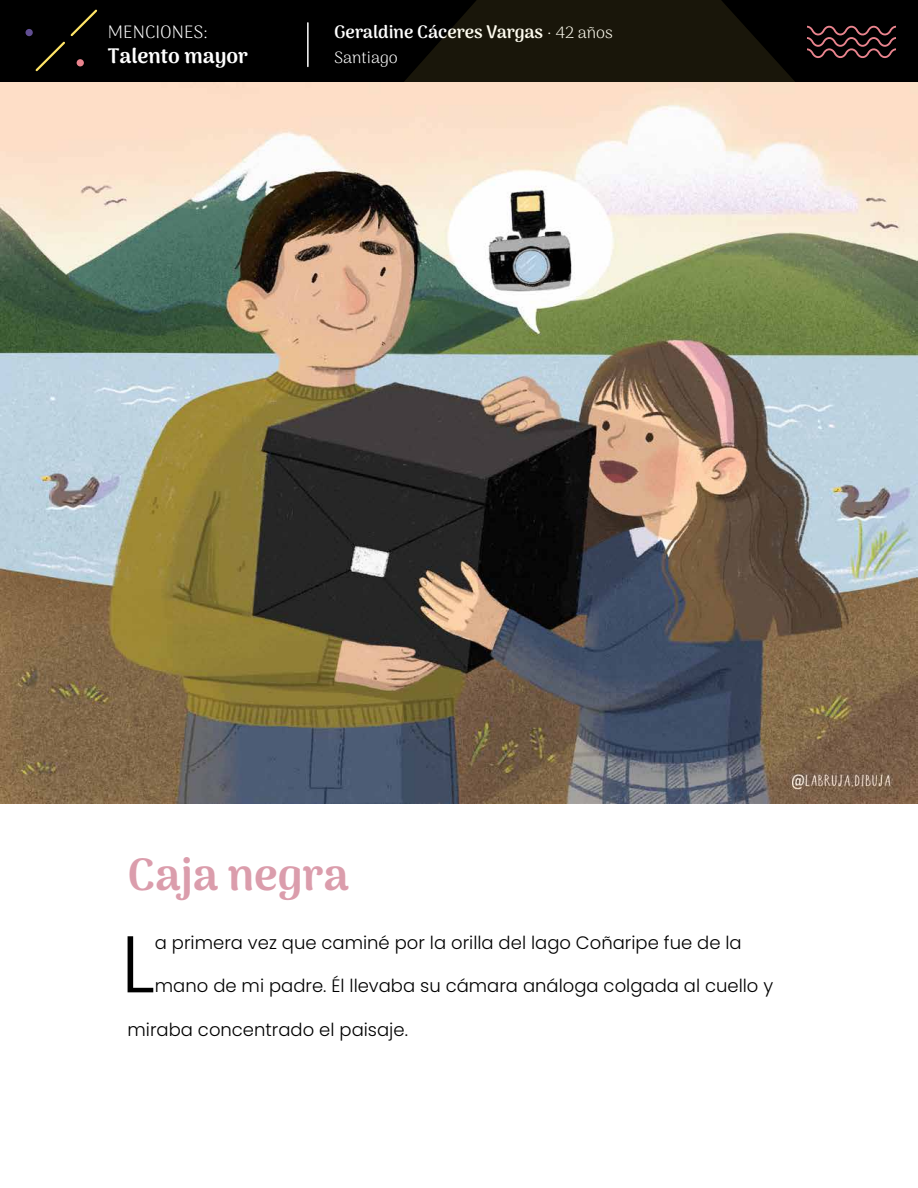
<style>
.page{position:relative;width:918px;height:1188px;background:#fff}
.page>*{position:absolute;margin:0;border:0;box-sizing:border-box;transform-origin:0 0}
.t1{font:300 80.25px "Poppins";color:#000}
.t2{font:900 45px "Arima Koshi";color:#db9dac}
.t3{font:900 21px "Arima Koshi";color:#fff}
.t4{font:300 18px "Poppins";color:#000}
.t5{font:600 18px "Arima Koshi";color:#fff}
.t6{font:300 18px "Arima Koshi";color:#fff}
.t7{font:300 16.5px "Arima Koshi";color:#fff}
.s1{font-weight:300}
.s2{font-weight:300;font-size:16.5px}
</style>
<div class="page">
<div style="left:0;top:0;width:918px;height:82px;background:#000"></div>
<svg style="left:35px;top:9px;width:63px;height:63px"></svg>
<div style="left:26px;top:29px;width:7px;height:7px;background:#614e92;border-radius:50%"></div>
<div style="left:77px;top:59px;width:7px;height:7px;background:#ea848e;border-radius:50%"></div>
<svg style="left:807px;top:25px;width:89px;height:34px"></svg>
<svg style="left:404px;top:0;width:391px;height:82px"></svg>
<hr style="left:307px;top:23px;width:2px;height:43px;background:#fff">
<img style="left:0;top:82px;width:918px;height:722px">
<p class="t6" style="left:108px;top:21px;width:101px">MENCIONES:</p>
<p class="t3" style="left:108px;top:43px;width:142px">Talento mayor</p>
<p class="t5" style="left:334px;top:21px;width:280px">Geraldine Cáceres Vargas <span class="s1">·</span> <span class="s2">42 años</span></p>
<p class="t7" style="left:334px;top:48px;width:65px">Santiago</p>
<h2 class="t2" style="left:128px;top:848px;width:223px">Caja negra</h2>
<h1 class="t1" style="left:121px;top:918px;width:35px">L</h1>
<p class="t4" style="left:155px;top:932px;width:588px">a primera vez que caminé por la orilla del lago Coñaripe fue de la</p>
<p class="t4" style="left:155px;top:976px;width:620px">mano de mi padre. Él llevaba su cámara análoga colgada al cuello y</p>
<p class="t4" style="left:128px;top:1019px;width:282px">miraba concentrado el paisaje.</p>
</div>
